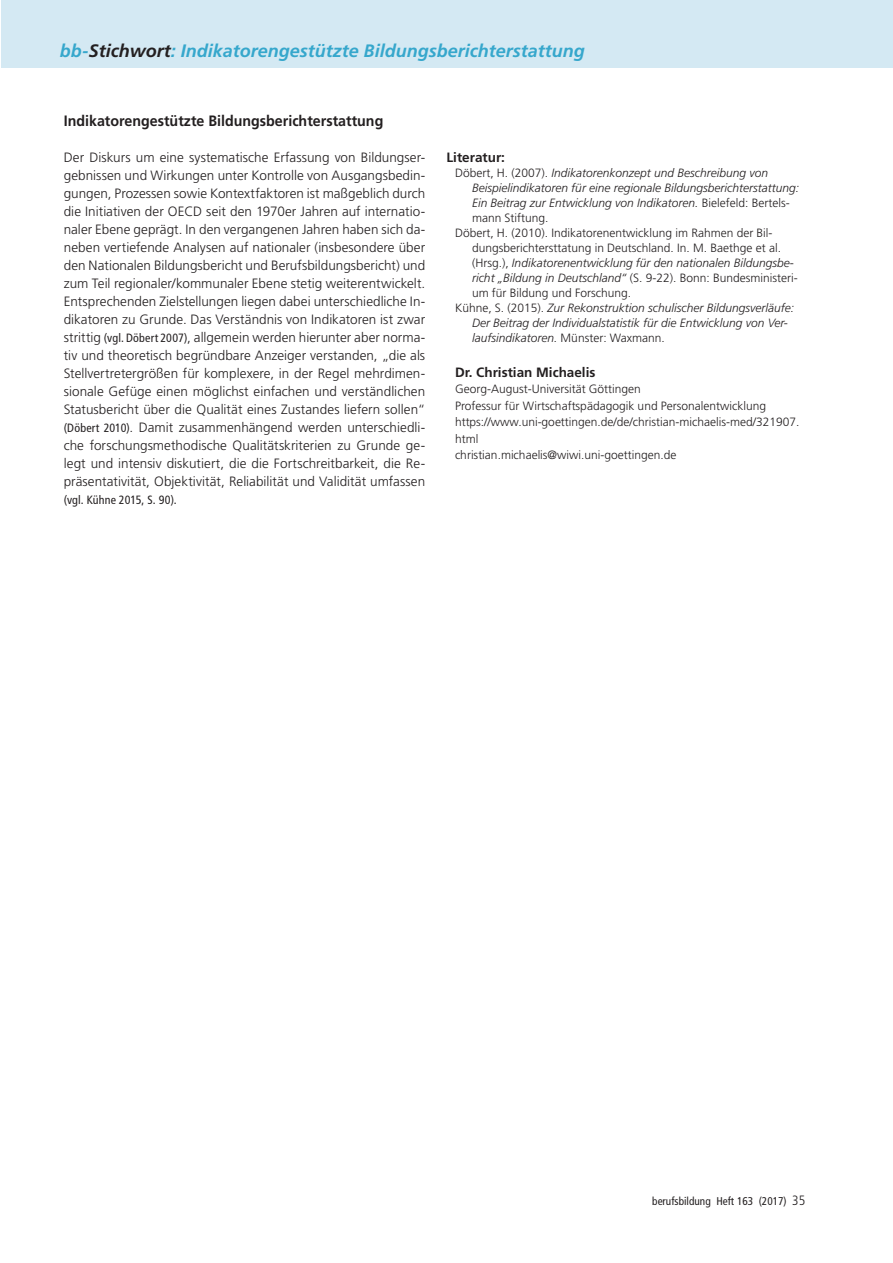
<style>
.page{position:relative;width:893px;height:1263px;background:#fff}
.page>*{position:absolute;margin:0;border:0;box-sizing:border-box;transform-origin:0 0}
.t1{font:italic 700 18px "Frutiger LT";color:#36a7cc}
.t2{font:700 15px "Frutiger LT";color:#231f20;scale:.95 1}
.t3{font:300 13.5px/18px "Frutiger LT";color:#231f20;text-align:justify}
.t4{font:700 13.5px "Frutiger LT";color:#231f20}
.t5{font:300 12px/16.5px "Frutiger LT";color:#231f20}
.t6{font:italic 300 12px "Frutiger LT";color:#231f20}
.t7{font:condensed 12px "Frutiger LT";letter-spacing:.01em;color:#231f20}
.t8{font:condensed 11.25px "Frutiger LT";color:#231f20}
.s1{color:#231f20}
.s2{font-weight:400;font-stretch:condensed;font-size:12px}
.s3{font-style:normal}
.s4{font-style:italic}
.s5{font-weight:300;font-size:13.5px}
</style>
<div class="page">
<div style="left:2px;top:0;width:891px;height:68px;background:#d4e9f3"></div>
<h1 class="t1" style="left:60px;top:40px;width:527px">bb-<span class="s1">Stichwort</span>: Indikatorengestützte Bildungsberichterstattung</h1>
<p class="t2" style="left:64px;top:112px;width:338px">Indikatorengestützte Bildungsberichterstattung</p>
<p class="t3" style="left:64px;top:149px;width:363px">Der Diskurs um eine systematische Erfassung von Bildungser&shy;gebnissen und Wirkungen unter Kontrolle von Ausgangsbedin&shy;gungen, Prozessen sowie Kontextfaktoren ist maßgeblich durch die Initiativen der OECD seit den 1970er Jahren auf internatio&shy;naler Ebene geprägt. In den vergangenen Jahren haben sich da&shy;neben vertiefende Analysen auf nationaler (insbesondere über den Nationalen Bildungsbericht und Berufsbildungsbericht) und zum Teil regionaler/kommunaler Ebene stetig weiterentwickelt.<br>Entsprechenden Zielstellungen liegen dabei unterschiedliche In&shy;dikatoren zu Grunde. Das Verständnis von Indikatoren ist zwar strittig <span class="s2">(vgl. Döbert 2007)</span>, allgemein werden hierunter aber norma&shy;tiv und theoretisch begründbare Anzeiger verstanden, „die als Stellvertretergrößen für komplexere, in der Regel mehrdimen&shy;sionale Gefüge einen möglichst einfachen und verständlichen Statusbericht über die Qualität eines Zustandes liefern sollen“ <span class="s2">(Döbert 2010)</span>. Damit zusammenhängend werden unterschiedli&shy;che forschungsmethodische Qualitätskriterien zu Grunde ge&shy;legt und intensiv diskutiert, die die Fortschreitbarkeit, die Re&shy;präsentativität, Objektivität, Reliabilität und Validität umfassen</p>
<p class="t7" style="left:64px;top:493px;width:114px">(vgl. Kühne 2015, S. 90).</p>
<p class="t4" style="left:446px;top:149px;width:60px">Literatur:</p>
<p class="t6" style="left:455px;top:166px;width:315px"><span class="s3">Döbert, H. (2007).</span> Indikatorenkonzept und Beschreibung von</p>
<p class="t6" style="left:472px;top:181px;width:329px">Beispielindikatoren für eine regionale Bildungsberichterstattung:</p>
<p class="t6" style="left:472px;top:196px;width:319px">Ein Beitrag zur Entwicklung von Indikatoren. <span class="s3">Bielefeld: Bertels-</span></p>
<p class="t5" style="left:472px;top:210px;width:78px">mann Stiftung.</p>
<p class="t5" style="left:455px;top:225px;width:319px">Döbert, H. (2010). Indikatorenentwicklung im Rahmen der Bil-</p>
<p class="t5" style="left:472px;top:240px;width:311px">dungsberichtersttatung in Deutschland. In. M. Baethge et al.</p>
<p class="t6" style="left:472px;top:256px;width:323px"><span class="s3">(Hrsg.),</span> Indikatorenentwicklung für den nationalen Bildungsbe-</p>
<p class="t5" style="left:472px;top:270px;width:327px"><span class="s4">richt „Bildung in Deutschland“</span> (S. 9-22). Bonn: Bundesministeri-</p>
<p class="t5" style="left:472px;top:285px;width:161px">um für Bildung und Forschung.</p>
<p class="t6" style="left:455px;top:301px;width:341px"><span class="s3">Kühne, S. (2015).</span> Zur Rekonstruktion schulischer Bildungsverläufe:</p>
<p class="t6" style="left:472px;top:316px;width:317px">Der Beitrag der Individualstatistik für die Entwicklung von Ver-</p>
<p class="t6" style="left:472px;top:331px;width:194px">laufsindikatoren. <span class="s3">Münster: Waxmann.</span></p>
<p class="t4" style="left:455px;top:364px;width:142px">Dr. Christian Michaelis</p>
<p class="t5" style="left:455px;top:381px;width:346px">Georg-August-Universität Göttingen<br>Professur für Wirtschaftspädagogik und Personalentwicklung https://www.uni-goettingen.de/de/christian-michaelis-med/321907. html<br>christian.michaelis@wiwi.uni-goettingen.de</p>
<p class="t8" style="left:652px;top:1194px;width:155px">berufsbildung Heft 163 (2017) <span class="s5">35</span></p>
</div>
